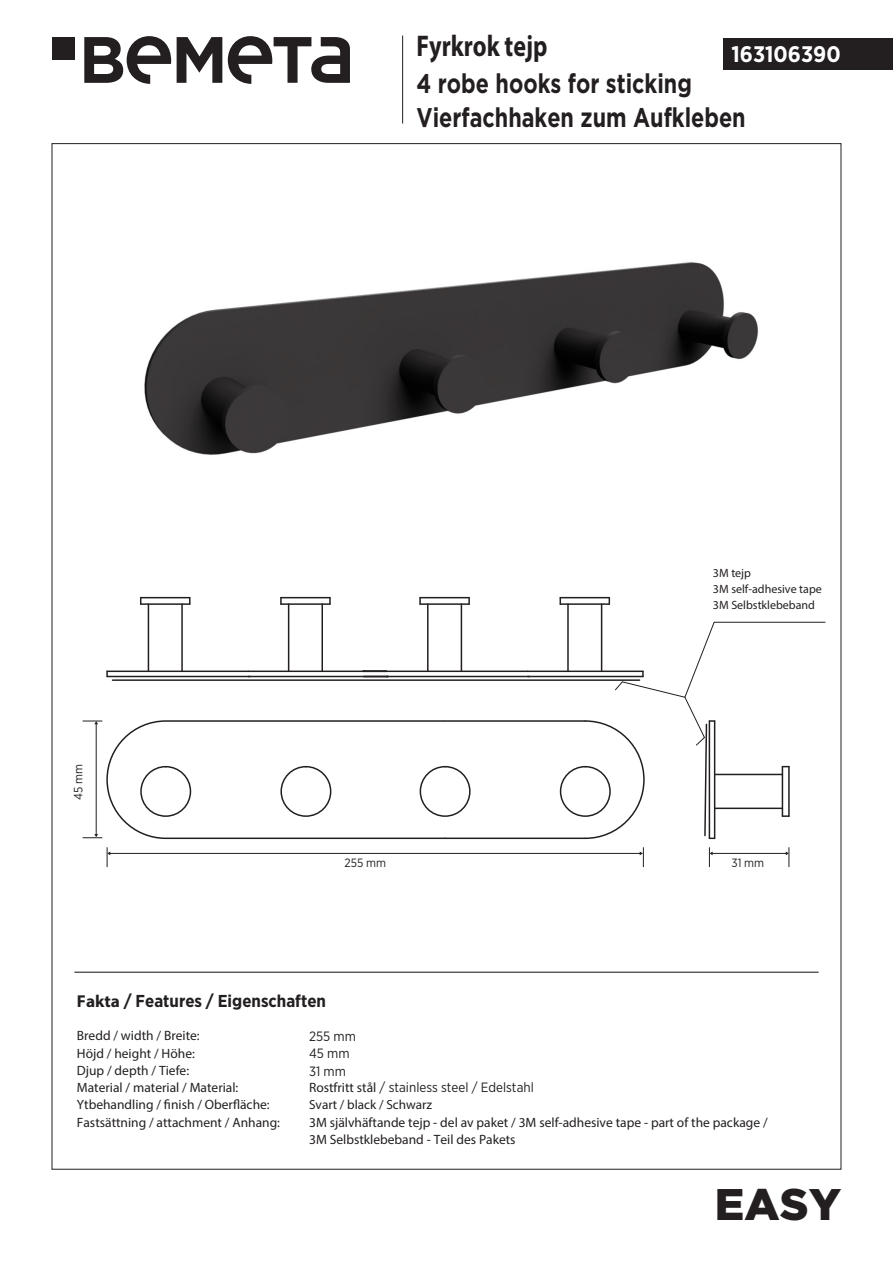
<style>
.page{position:relative;width:893px;height:1263px;background:#fff}
.page>*{position:absolute;margin:0;border:0;box-sizing:border-box;transform-origin:0 0}
.t1{font:900 44.25px "Gotham";color:#231f20}
.t2{font:700 30px "Myriad Pro";color:#231f20;scale:.8 1}
.t3{font:700 27px/34.5px "Gotham";color:#231f20;scale:.8 1}
.t4{font:700 22.5px "Gotham Narrow";color:#fff}
.t5{font:700 17.25px "Gotham Narrow";color:#231f20}
.t6{font:13.5px/17.2px "Myriad Pro";color:#231f20}
.t7{font:13.5px/17.1px "Gotham Narrow";color:#231f20}
.t8{font:13.2px "Myriad Pro";color:#231f20}
.t9{font:12px/16px "Myriad Pro";color:#231f20}
.t10{font:12px "Gotham Narrow";color:#231f20}
.s1{font-family:"Myriad Pro"}
</style>
<div class="page">
<img style="left:140px;top:107px;width:618px;height:509px">
<div style="left:724px;top:38px;width:169px;height:32px;background:#231f20"></div>
<hr style="left:402px;top:36px;width:1px;height:88px;background:#231f20">
<hr style="left:74px;top:972px;width:745px;height:1px;background:#231f20">
<hr style="left:110px;top:853px;width:530px;height:1px;background:#231f20">
<svg style="left:107px;top:847px;width:3px;height:20px"></svg>
<svg style="left:640px;top:847px;width:4px;height:20px"></svg>
<hr style="left:712px;top:853px;width:74px;height:1px;background:#231f20">
<svg style="left:709px;top:847px;width:4px;height:20px"></svg>
<svg style="left:786px;top:847px;width:4px;height:20px"></svg>
<svg style="left:84px;top:36px;width:87px;height:48px"></svg>
<svg style="left:177px;top:37px;width:45px;height:46px"></svg>
<svg style="left:228px;top:36px;width:122px;height:48px"></svg>
<div style="left:52px;top:37px;width:23px;height:23px;background:#231f20"></div>
<hr style="left:560px;top:603px;width:49px;height:2px;background:#231f20">
<hr style="left:560px;top:597px;width:49px;height:1px;background:#231f20">
<hr style="left:528px;top:670px;width:115px;height:2px;background:#231f20">
<hr style="left:528px;top:676px;width:115px;height:1px;background:#231f20">
<hr style="left:567px;top:604px;width:2px;height:67px;background:#231f20">
<hr style="left:601px;top:604px;width:1px;height:67px;background:#231f20">
<hr style="left:420px;top:603px;width:49px;height:2px;background:#231f20">
<hr style="left:420px;top:597px;width:49px;height:1px;background:#231f20">
<hr style="left:386px;top:670px;width:142px;height:2px;background:#231f20">
<hr style="left:386px;top:676px;width:144px;height:1px;background:#231f20">
<svg style="left:419px;top:598px;width:2px;height:6px"></svg>
<svg style="left:468px;top:598px;width:2px;height:6px"></svg>
<hr style="left:427px;top:604px;width:2px;height:67px;background:#231f20">
<hr style="left:461px;top:604px;width:1px;height:67px;background:#231f20">
<hr style="left:281px;top:603px;width:49px;height:2px;background:#231f20">
<hr style="left:281px;top:597px;width:49px;height:1px;background:#231f20">
<hr style="left:248px;top:670px;width:139px;height:2px;background:#231f20">
<hr style="left:248px;top:676px;width:140px;height:1px;background:#231f20">
<svg style="left:280px;top:598px;width:2px;height:6px"></svg>
<svg style="left:329px;top:598px;width:2px;height:6px"></svg>
<hr style="left:288px;top:604px;width:1px;height:67px;background:#231f20">
<hr style="left:321px;top:604px;width:2px;height:67px;background:#231f20">
<hr style="left:141px;top:603px;width:49px;height:2px;background:#231f20">
<hr style="left:141px;top:597px;width:49px;height:1px;background:#231f20">
<hr style="left:107px;top:670px;width:141px;height:2px;background:#231f20">
<hr style="left:107px;top:676px;width:143px;height:1px;background:#231f20">
<hr style="left:148px;top:604px;width:1px;height:67px;background:#231f20">
<hr style="left:181px;top:604px;width:2px;height:67px;background:#231f20">
<div style="left:560px;top:766px;width:51px;height:51px;border:2px solid #231f20;border-radius:50%"></div>
<div style="left:420px;top:766px;width:51px;height:51px;border:2px solid #231f20;border-radius:50%"></div>
<hr style="left:445px;top:837px;width:140px;height:2px;background:#231f20">
<hr style="left:445px;top:720px;width:140px;height:2px;background:#231f20">
<svg style="left:83px;top:720px;width:364px;height:120px"></svg>
<hr style="left:112px;top:679px;width:528px;height:2px;background:#231f20">
<svg style="left:584px;top:622px;width:242px;height:218px"></svg>
<h2 class="t2" style="left:416px;top:28px;width:165px">Fyrkrok tejp</h2>
<h3 class="t3" style="left:416px;top:66px;width:413px">4 robe hooks for sticking<br>Vierfachhaken zum Aufkleben</h3>
<h3 class="t4" style="left:732px;top:40px;width:111px">163106390</h3>
<p class="t10" style="left:71px;top:800px;width:37px;rotate:-90deg">45 mm</p>
<p class="t9" style="left:713px;top:564px;width:110px">3M tejp<br>3M self-adhesive tape<br>3M Selbstklebeband</p>
<p class="t10" style="left:345px;top:855px;width:43px">255 mm</p>
<p class="t10" style="left:731px;top:855px;width:34px">31 mm</p>
<p class="t5" style="left:77px;top:990px;width:251px"><span class="s1">Fakta</span> / Features / Eigenschaften</p>
<p class="t6" style="left:77px;top:1027px;width:205px">Bredd / width / Breite:<br>Höjd / height / Höhe:<br>Djup / depth / Tiefe:<br>Material / material / Material:<br>Ytbehandling / finish / Oberfläche:<br>Fastsättning / attachment / Anhang:</p>
<p class="t7" style="left:309px;top:1027px;width:226px">255 mm<br>45 mm<br>31 mm<br><span class="s1">Rostfritt stål</span> / stainless steel / Edelstahl</p>
<p class="t8" style="left:309px;top:1097px;width:125px">Svart / black / Schwarz</p>
<p class="t6" style="left:309px;top:1113px;width:460px">3M självhäftande tejp - del av paket / 3M self-adhesive tape - part of the package /<br>3M Selbstklebeband - Teil des Pakets</p>
<h1 class="t1" style="left:715px;top:1173px;width:128px">EASY</h1>
</div>
